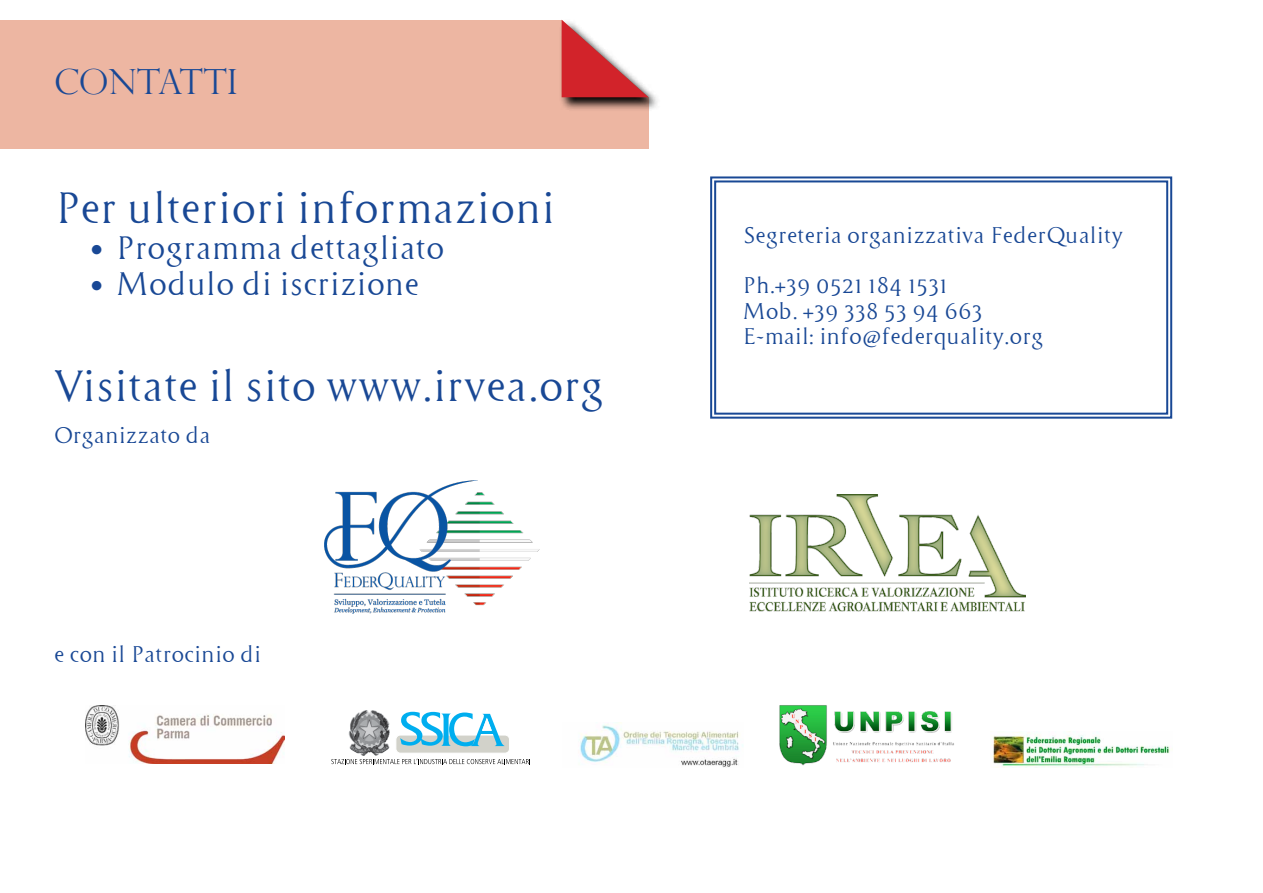
<style>
.page{position:relative;width:1263px;height:893px;background:#fff}
.page>*{position:absolute;margin:0;border:0;box-sizing:border-box;transform-origin:0 0}
.t1{font:40.5px "Cyan";color:#194895}
.t2{font:300 34.65px "Perpetua Titling";color:#194895}
.t3{font:30px "Cyan";color:#194895}
.t4{font:21px/25.2px "Cyan";color:#194895}
</style>
<div class="page">
<img style="left:324px;top:480px;width:216px;height:133px">
<div style="left:0;top:20px;width:648px;height:129px;background:#edb6a2"></div>
<svg style="left:561px;top:19px;width:97px;height:111px"></svg>
<svg style="left:710px;top:176px;width:463px;height:243px"></svg>
<div style="left:714px;top:180px;width:454px;height:235px;border:2px solid #194895"></div>
<img style="left:749px;top:495px;width:276px;height:117px">
<img style="left:580px;top:722px;width:163px;height:46px">
<img style="left:779px;top:705px;width:175px;height:61px">
<img style="left:992px;top:731px;width:178px;height:37px">
<img style="left:86px;top:705px;width:199px;height:58px">
<svg style="left:331px;top:711px;width:199px;height:53px"></svg>
<img style="left:349px;top:710px;width:41px;height:46px">
<h2 class="t2" style="left:54px;top:61px;width:182px">CONTATTI</h2>
<h1 class="t1" style="left:54px;top:182px;width:503px">Per ulteriori informazioni</h1>
<h3 class="t3" style="left:88px;top:229px;width:358px">• Programma dettagliato</h3>
<h3 class="t3" style="left:88px;top:265px;width:333px">• Modulo di iscrizione</h3>
<h1 class="t1" style="left:54px;top:360px;width:552px">Visitate il sito www.irvea.org</h1>
<p class="t4" style="left:54px;top:422px;width:158px">Organizzato da</p>
<p class="t4" style="left:54px;top:641px;width:209px">e con il Patrocinio di</p>
<p class="t4" style="left:742px;top:223px;width:382px">Segreteria organizzativa FederQuality</p>
<p class="t4" style="left:742px;top:273px;width:303px">Ph.+39 0521 184 1531<br>Mob. +39 338 53 94 663<br>E-mail: info@federquality.org</p>
</div>
